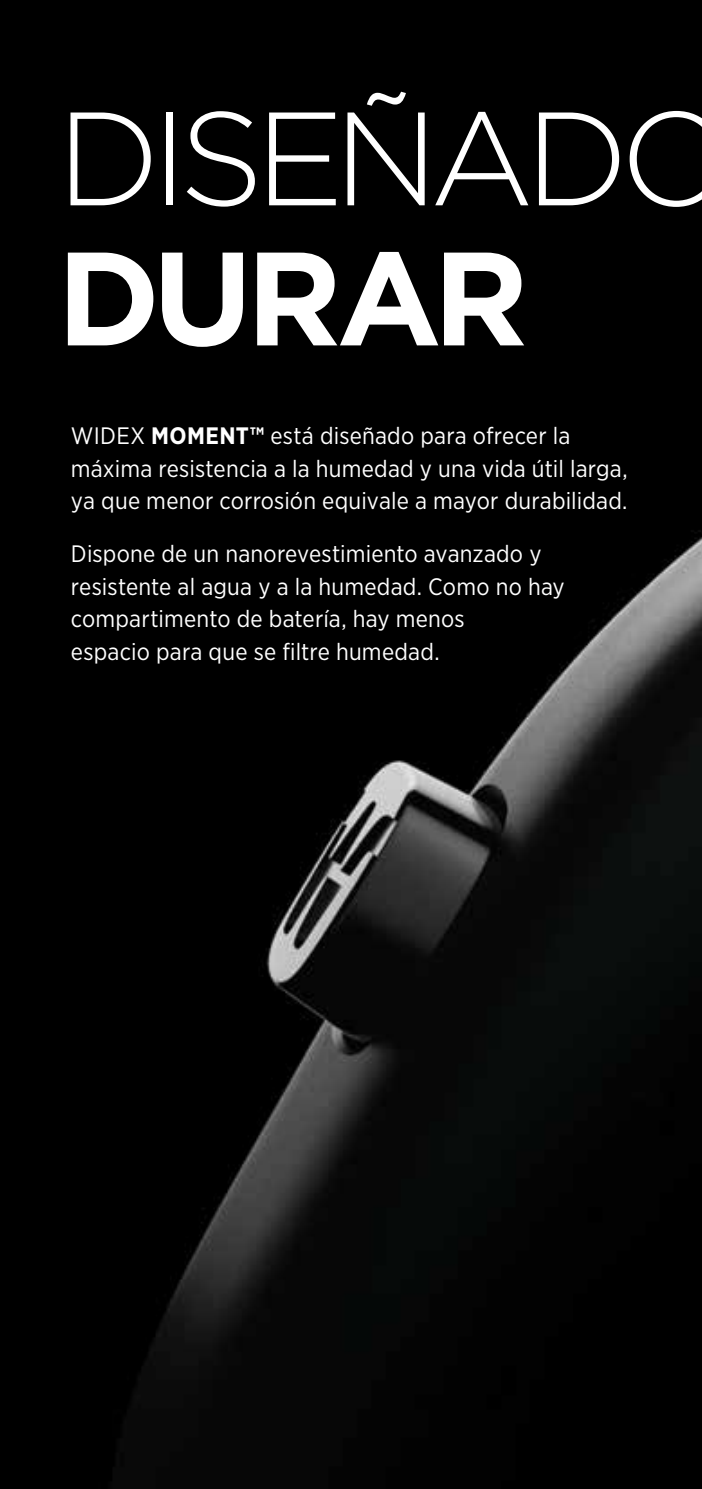
<style>
.page{position:relative;width:702px;height:1489px;background:#fff}
.page>*{position:absolute;margin:0;border:0;box-sizing:border-box;transform-origin:0 0}
.t1{font:300 132.5px "Gotham";letter-spacing:-.07em;color:#fff}
.t2{font:700 132.5px "Gotham";letter-spacing:-.055em;color:#fff}
.t3{font:23.75px/32.5px "Gotham Narrow";letter-spacing:.01em;color:#fff}
.s1{font-weight:700}
</style>
<div class="page">
<img style="left:0;top:0;width:702px;height:1488px">
<div style="left:689px;top:1067px;width:13px;height:421px;background:#000"></div>
<h1 class="t1" style="left:57px;top:75px;width:677px">DISEÑADO</h1>
<h1 class="t2" style="left:57px;top:210px;width:473px">DURAR</h1>
<p class="t3" style="left:71px;top:419px;width:558px">WIDEX <span class="s1">MOMENT™</span> está diseñado para ofrecer la máxima resistencia a la humedad y una vida útil larga, ya que menor corrosión equivale a mayor durabilidad.</p>
<p class="t3" style="left:71px;top:537px;width:495px">Dispone de un nanorevestimiento avanzado y resistente al agua y a la humedad. Como no hay compartimento de batería, hay menos<br>espacio para que se filtre humedad.</p>
</div>
